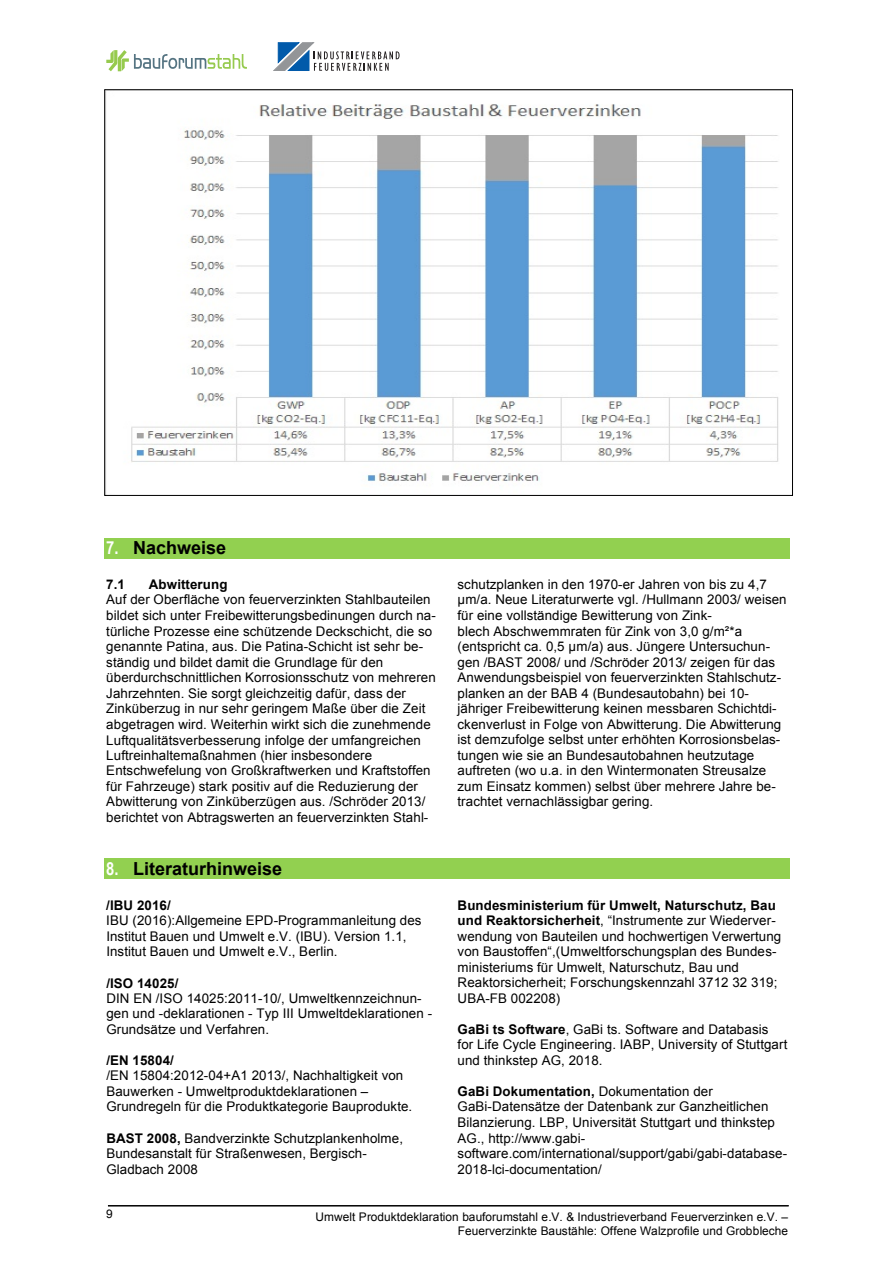
<style>
.page{position:relative;width:893px;height:1263px;background:#fff}
.page>*{position:absolute;margin:0;border:0;box-sizing:border-box;transform-origin:0 0}
.t1{font:700 18px "Arial";color:#000}
.t2{font:13.35px/15.6px "Arial";letter-spacing:.01em;color:#000}
.t3{font:700 13.35px "Arial";letter-spacing:.01em;color:#000}
.t4{font:11.85px/13.6px "Arial";color:#000;text-align:right}
.s1{font-family:"Arial Narrow";color:#fff}
.s2{font-weight:700}
</style>
<div class="page">
<hr style="left:108px;top:1205px;width:680px;height:1px;background:#000">
<svg style="left:274px;top:43px;width:125px;height:28px"></svg>
<svg style="left:106px;top:50px;width:141px;height:21px"></svg>
<img style="left:131px;top:104px;width:648px;height:377px">
<div style="left:104px;top:538px;width:685px;height:20px;background:#92d050"></div>
<div style="left:104px;top:858px;width:685px;height:21px;background:#92d050"></div>
<h1 class="t1" style="left:106px;top:536px;width:121px"><span class="s1">7.</span> Nachweise</h1>
<p class="t3" style="left:106px;top:575px;width:20px">7.1</p>
<p class="t3" style="left:149px;top:575px;width:80px">Abwitterung</p>
<p class="t2" style="left:106px;top:592px;width:331px">Auf der Oberfläche von feuerverzinkten Stahlbauteilen bildet sich unter Freibewitterungsbedinungen durch na&shy;türliche Prozesse eine schützende Deckschicht, die so genannte Patina, aus. Die Patina-Schicht ist sehr be&shy;ständig und bildet damit die Grundlage für den überdurchschnittlichen Korrosionsschutz von mehreren Jahrzehnten. Sie sorgt gleichzeitig dafür, dass der Zinküberzug in nur sehr geringem Maße über die Zeit abgetragen wird. Weiterhin wirkt sich die zunehmende Luftqualitätsverbesserung infolge der umfangreichen Luftreinhaltemaßnahmen (hier insbesondere Entschwefelung von Großkraftwerken und Kraftstoffen für Fahrzeuge) stark positiv auf die Reduzierung der Abwitterung von Zinküberzügen aus. /Schröder 2013/ berichtet von Abtragswerten an feuerverzinkten Stahl-</p>
<h1 class="t1" style="left:106px;top:857px;width:177px"><span class="s1">8.</span> Literaturhinweise</h1>
<p class="t3" style="left:106px;top:896px;width:66px">/IBU 2016/</p>
<p class="t2" style="left:106px;top:913px;width:317px">IBU (2016):Allgemeine EPD-Programmanleitung des<br>Institut Bauen und Umwelt e.V. (IBU). Version 1.1,<br>Institut Bauen und Umwelt e.V., Berlin.</p>
<p class="t3" style="left:106px;top:974px;width:74px">/ISO 14025/</p>
<p class="t2" style="left:106px;top:991px;width:327px">DIN EN /ISO 14025:2011-10/, Umweltkennzeichnun&shy;gen und -deklarationen - Typ III Umweltdeklarationen -<br>Grundsätze und Verfahren.</p>
<p class="t3" style="left:106px;top:1051px;width:69px">/EN 15804/</p>
<p class="t2" style="left:106px;top:1068px;width:307px">/EN 15804:2012-04+A1 2013/, Nachhaltigkeit von<br>Bauwerken - Umweltproduktdeklarationen –<br>Grundregeln für die Produktkategorie Bauprodukte.</p>
<p class="t2" style="left:106px;top:1130px;width:298px"><span class="s2">BAST 2008,</span> Bandverzinkte Schutzplankenholme,<br>Bundesanstalt für Straßenwesen, Bergisch-<br>Gladbach 2008</p>
<p class="t2" style="left:457px;top:577px;width:331px">schutzplanken in den 1970-er Jahren von bis zu 4,7 µm/a. Neue Literaturwerte vgl. /Hullmann 2003/ weisen für eine vollständige Bewitterung von Zink-<br>blech Abschwemmraten für Zink von 3,0 g/m²*a (entspricht ca. 0,5 µm/a) aus. Jüngere Untersuchun&shy;gen /BAST 2008/ und /Schröder 2013/ zeigen für das Anwendungsbeispiel von feuerverzinkten Stahlschutz&shy;planken an der BAB 4 (Bundesautobahn) bei 10- jähriger Freibewitterung keinen messbaren Schichtdi&shy;ckenverlust in Folge von Abwitterung. Die Abwitterung ist demzufolge selbst unter erhöhten Korrosionsbelas&shy;tungen wie sie an Bundesautobahnen heutzutage auftreten (wo u.a. in den Wintermonaten Streusalze zum Einsatz kommen) selbst über mehrere Jahre be&shy;trachtet vernachlässigbar gering.</p>
<p class="t2" style="left:457px;top:897px;width:325px"><span class="s2">Bundesministerium für Umwelt, Naturschutz, Bau und Reaktorsicherheit</span>, “Instrumente zur Wiederver&shy;wendung von Bauteilen und hochwertigen Verwertung von Baustoffen“,(Umweltforschungsplan des Bundes&shy;ministeriums für Umwelt, Naturschutz, Bau und Reaktorsicherheit; Forschungskennzahl 3712 32 319; UBA-FB 002208)</p>
<p class="t2" style="left:457px;top:1022px;width:331px"><span class="s2">GaBi ts Software</span>, GaBi ts. Software and Databasis for Life Cycle Engineering. IABP, University of Stuttgart und thinkstep AG, 2018.</p>
<p class="t2" style="left:457px;top:1083px;width:331px"><span class="s2">GaBi Dokumentation,</span> Dokumentation der GaBi-Datensätze der Datenbank zur Ganzheitlichen Bilanzierung. LBP, Universität Stuttgart und thinkstep AG., http://www.gabi&shy;software.com/international/support/gabi/gabi-database-2018-lci-documentation/</p>
<p class="t4" style="left:106px;top:1207px;width:8px">9</p>
<p class="t4" style="left:315px;top:1210px;width:474px">Umwelt Produktdeklaration bauforumstahl e.V. &amp; Industrieverband Feuerverzinken e.V. –<br>Feuerverzinkte Baustähle: Offene Walzprofile und Grobbleche</p>
</div>
